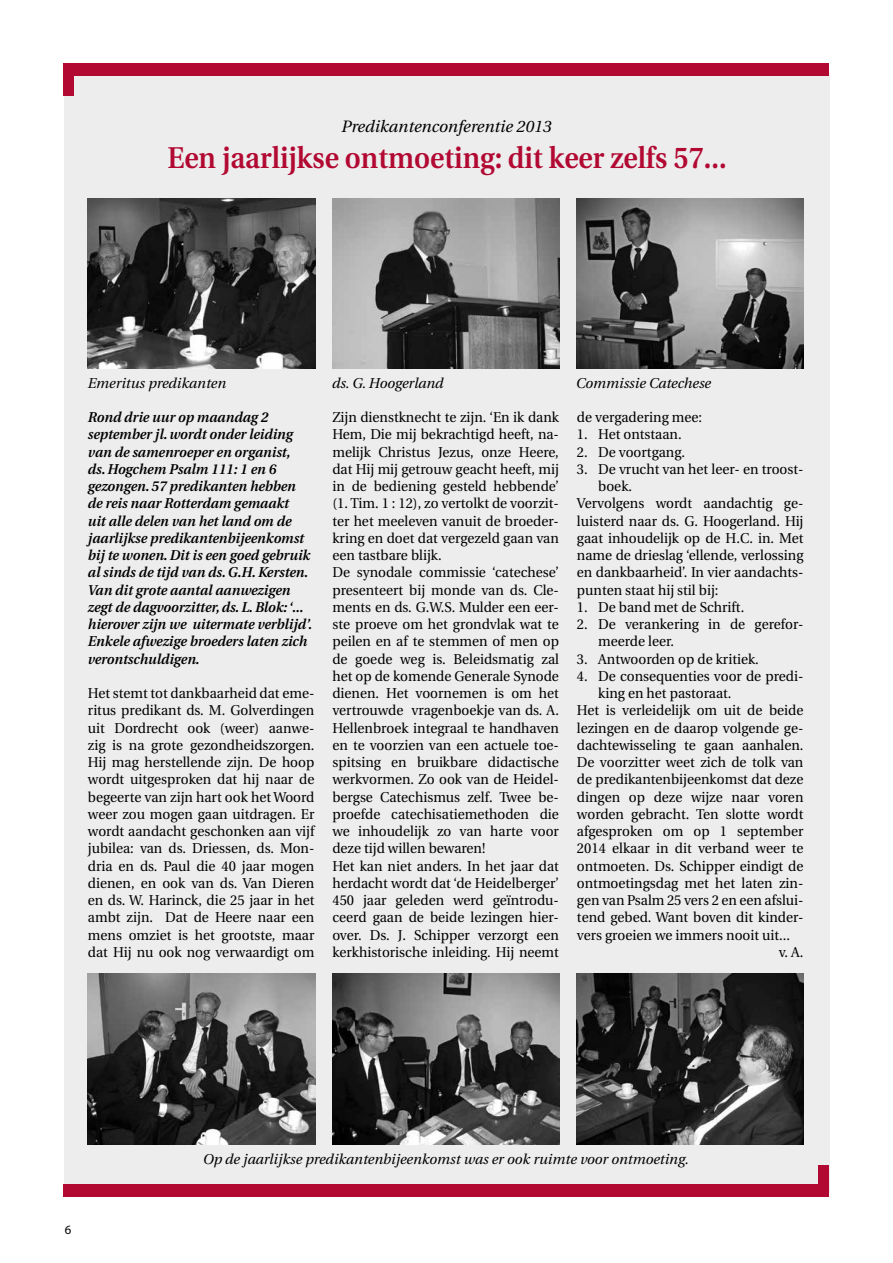
<style>
.page{position:relative;width:893px;height:1263px;background:#fff}
.page>*{position:absolute;margin:0;border:0;box-sizing:border-box;transform-origin:0 0}
.t1{font:600 30px "Utopia";color:#b20933;scale:.92 1}
.t2{font:italic 16.5px "Utopia";color:#000}
.t3{font:14.25px/17.2px "Utopia";color:#000;scale:.96 1}
.t4{font:italic 600 14.25px/17.2px "Utopia";color:#000;scale:.96 1}
.t5{font:italic 14.25px "Utopia";color:#000}
.t6{font:12.75px "Myriad Pro";color:#000}
</style>
<div class="page">
<div style="left:64px;top:73px;width:765px;height:1119px;background:#ededed"></div>
<div style="left:64px;top:64px;width:765px;height:12px;background:#b20933"></div>
<div style="left:64px;top:65px;width:10px;height:30px;background:#b20933"></div>
<div style="left:64px;top:1185px;width:765px;height:12px;background:#b20933"></div>
<div style="left:819px;top:1165px;width:10px;height:31px;background:#b20933"></div>
<img style="left:88px;top:198px;width:227px;height:171px">
<img style="left:88px;top:974px;width:227px;height:170px">
<img style="left:332px;top:198px;width:227px;height:171px">
<img style="left:332px;top:974px;width:227px;height:170px">
<img style="left:576px;top:198px;width:227px;height:171px">
<img style="left:576px;top:974px;width:227px;height:170px">
<p class="t2" style="left:341px;top:117px;width:212px">Predikantenconferentie 2013</p>
<h1 class="t1" style="left:167px;top:141px;width:609px">Een jaarlijkse ontmoeting: dit keer zelfs 57...</h1>
<p class="t5" style="left:88px;top:375px;width:140px">Emeritus predikanten</p>
<p class="t4" style="left:88px;top:409px;width:235px">Rond drie uur op maandag 2 september jl. wordt onder leiding van de samenroeper en organist,<br>ds. Hogchem Psalm 111: 1 en 6 gezongen. 57 predikanten hebben de reis naar Rotterdam gemaakt<br>uit alle delen van het land om de jaarlijkse predikantenbijeenkomst bij te wonen. Dit is een goed gebruik al sinds de tijd van ds. G.H. Kersten.<br>Van dit grote aantal aanwezigen zegt de dagvoorzitter, ds. L. Blok: ‘... hierover zijn we uitermate verblijd’.<br>Enkele afwezige broeders laten zich verontschuldigen.</p>
<p class="t3" style="left:88px;top:685px;width:237px;text-align:justify">Het stemt tot dankbaarheid dat eme&shy;ritus predikant ds. M. Golverdingen uit Dordrecht ook (weer) aanwe&shy;zig is na grote gezondheidszorgen.<br>Hij mag herstellende zijn. De hoop wordt uitgesproken dat hij naar de begeerte van zijn hart ook het Woord weer zou mogen gaan uitdragen. Er wordt aandacht geschonken aan vijf jubilea: van ds. Driessen, ds. Mon&shy;dria en ds. Paul die 40 jaar mogen dienen, en ook van ds. Van Dieren en ds. W. Harinck, die 25 jaar in het ambt zijn. Dat de Heere naar een mens omziet is het grootste, maar dat Hij nu ook nog verwaardigt om</p>
<p class="t5" style="left:332px;top:375px;width:113px">ds. G. Hoogerland</p>
<p class="t5" style="left:576px;top:375px;width:136px">Commissie Catechese</p>
<p class="t3" style="left:332px;top:409px;width:237px">Zijn dienstknecht te zijn. ‘En ik dank Hem, Die mij bekrachtigd heeft, na&shy;melijk Christus Jezus, onze Heere, dat Hij mij getrouw geacht heeft, mij in de bediening gesteld hebbende’ (1. Tim. 1 : 12), zo vertolkt de voorzit&shy;ter het meeleven vanuit de broeder&shy;kring en doet dat vergezeld gaan van een tastbare blijk.<br>De synodale commissie ‘catechese’ presenteert bij monde van ds. Cle&shy;ments en ds. G.W.S. Mulder een eer&shy;ste proeve om het grondvlak wat te peilen en af te stemmen of men op de goede weg is. Beleidsmatig zal het op de komende Generale Synode dienen. Het voornemen is om het vertrouwde vragenboekje van ds. A.<br>Hellenbroek integraal te handhaven en te voorzien van een actuele toe&shy;spitsing en bruikbare didactische werkvormen. Zo ook van de Heidel&shy;bergse Catechismus zelf. Twee be&shy;proefde catechisatiemethoden die we inhoudelijk zo van harte voor deze tijd willen bewaren!<br>Het kan niet anders. In het jaar dat herdacht wordt dat ‘de Heidelberger’ 450 jaar geleden werd geïntrodu&shy;ceerd gaan de beide lezingen hier&shy;over. Ds. J. Schipper verzorgt een kerkhistorische inleiding. Hij neemt</p>
<p class="t3" style="left:577px;top:409px;width:132px">de vergadering mee:</p>
<p class="t3" style="left:577px;top:426px;width:111px">1. Het ontstaan.</p>
<p class="t3" style="left:577px;top:443px;width:114px">2. De voortgang.</p>
<p class="t3" style="left:577px;top:461px;width:237px">3. De vrucht van het leer- en troost-</p>
<p class="t3" style="left:598px;top:478px;width:37px">boek.</p>
<p class="t3" style="left:577px;top:495px;width:237px">Vervolgens wordt aandachtig ge-</p>
<p class="t3" style="left:577px;top:512px;width:237px">luisterd naar ds. G. Hoogerland. Hij</p>
<p class="t3" style="left:577px;top:530px;width:237px">gaat inhoudelijk op de H.C. in. Met</p>
<p class="t3" style="left:577px;top:547px;width:237px">name de drieslag ‘ellende, verlossing</p>
<p class="t3" style="left:577px;top:564px;width:237px">en dankbaarheid’. In vier aandachts-</p>
<p class="t3" style="left:577px;top:581px;width:149px">punten staat hij stil bij:</p>
<p class="t3" style="left:577px;top:599px;width:176px">1. De band met de Schrift.</p>
<p class="t3" style="left:598px;top:616px;width:215px;text-indent:-21px">2. De verankering in de gerefor&shy;meerde leer.</p>
<p class="t3" style="left:577px;top:650px;width:191px">3. Antwoorden op de kritiek.</p>
<p class="t3" style="left:577px;top:668px;width:237px">4. De consequenties voor de predi-</p>
<p class="t3" style="left:598px;top:685px;width:140px">king en het pastoraat.</p>
<p class="t3" style="left:577px;top:702px;width:237px">Het is verleidelijk om uit de beide</p>
<p class="t3" style="left:577px;top:719px;width:237px">lezingen en de daarop volgende ge-</p>
<p class="t3" style="left:577px;top:737px;width:237px">dachtewisseling te gaan aanhalen.</p>
<p class="t3" style="left:577px;top:754px;width:237px">De voorzitter weet zich de tolk van</p>
<p class="t3" style="left:577px;top:771px;width:237px">de predikantenbijeenkomst dat deze</p>
<p class="t3" style="left:577px;top:788px;width:237px">dingen op deze wijze naar voren</p>
<p class="t3" style="left:577px;top:806px;width:237px">worden gebracht. Ten slotte wordt</p>
<p class="t3" style="left:577px;top:823px;width:237px">afgesproken om op 1 september</p>
<p class="t3" style="left:577px;top:840px;width:237px">2014 elkaar in dit verband weer te</p>
<p class="t3" style="left:577px;top:857px;width:237px">ontmoeten. Ds. Schipper eindigt de</p>
<p class="t3" style="left:577px;top:875px;width:237px">ontmoetingsdag met het laten zin-</p>
<p class="t3" style="left:577px;top:892px;width:237px">gen van Psalm 25 vers 2 en een afslui-</p>
<p class="t3" style="left:577px;top:909px;width:237px">tend gebed. Want boven dit kinder-</p>
<p class="t3" style="left:577px;top:926px;width:223px">vers groeien we immers nooit uit...</p>
<p class="t3" style="left:779px;top:944px;width:27px">v. A.</p>
<p class="t6" style="left:65px;top:1222px;width:8px">6</p>
<p class="t5" style="left:203px;top:1151px;width:487px">Op de jaarlijkse predikantenbijeenkomst was er ook ruimte voor ontmoeting.</p>
</div>
